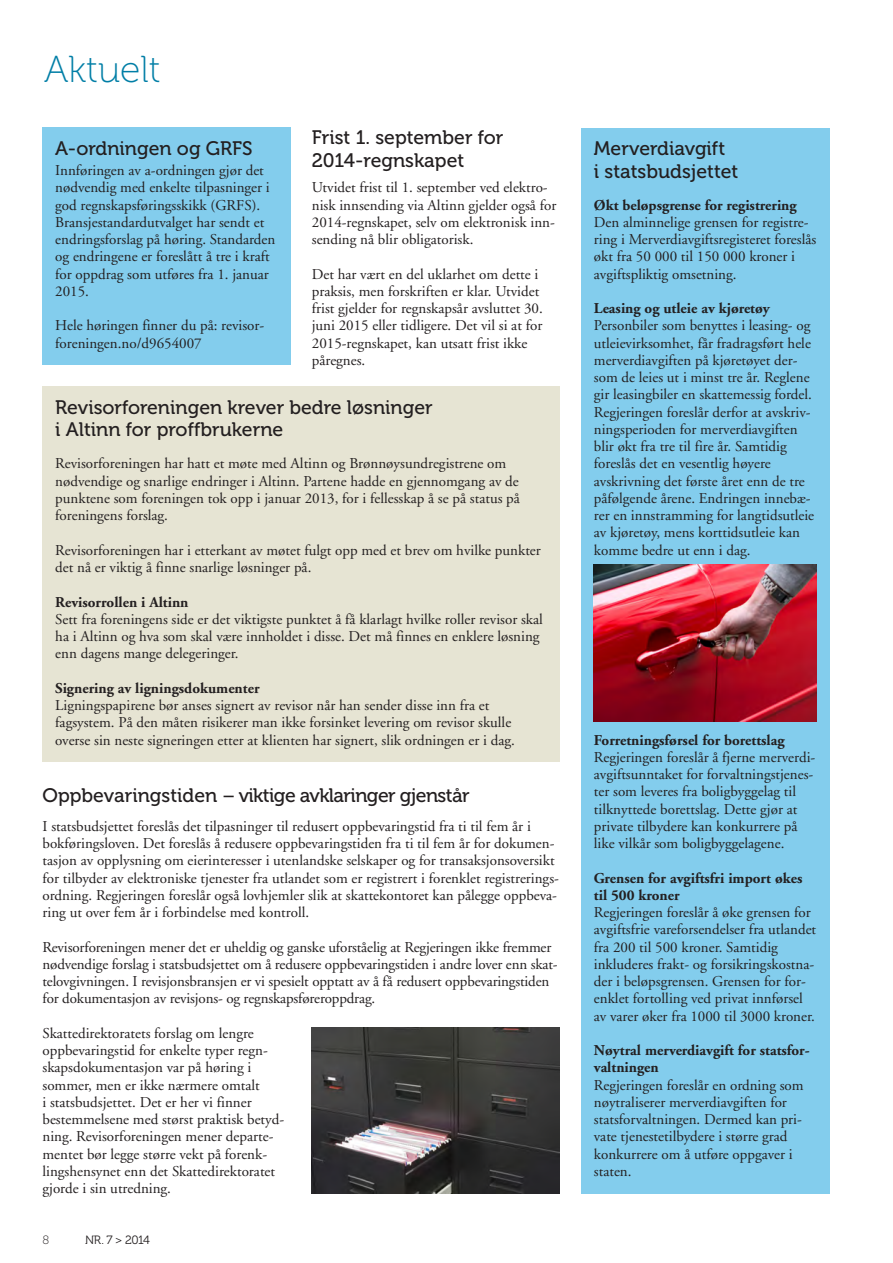
<style>
.page{position:relative;width:893px;height:1263px;background:#fff}
.page>*{position:absolute;margin:0;border:0;box-sizing:border-box;transform-origin:0 0}
.t1{font:37.5px "Museo 100";color:#007ea6}
.t2{font:19.5px/22.5px "Museo 500";color:#231f20}
.t3{font:19.5px "Museo 500";letter-spacing:-.03em;color:#231f20}
.t4{font:15px/17.2px "Adobe Garamond";color:#231f20}
.t5{font:700 15px/17.2px "Adobe Garamond";color:#231f20}
.t6{font:12px "Museo 300";letter-spacing:-.035em;color:#231f20}
.t7{font:12px "Museo 100";color:#231f20}
</style>
<div class="page">
<div style="left:581px;top:128px;width:248px;height:1065px;background:#83cded"></div>
<div style="left:43px;top:128px;width:248px;height:237px;background:#83cded"></div>
<img style="left:594px;top:564px;width:222px;height:157px">
<div style="left:43px;top:386px;width:517px;height:376px;background:#e6e4d3"></div>
<img style="left:312px;top:1028px;width:248px;height:165px">
<h1 class="t1" style="left:44px;top:49px;width:118px">Aktuelt</h1>
<h2 class="t2" style="left:55px;top:138px;width:199px">A-ordningen og GRFS</h2>
<p class="t4" style="left:55px;top:162px;width:222px">Innføringen av a-ordningen gjør det nødvendig med enkelte tilpasninger i god regnskapsføringsskikk (GRFS).<br>Bransjestandardutvalget har sendt et endringsforslag på høring. Standarden og endringene er foreslått å tre i kraft for oppdrag som utføres fra 1. januar 2015.</p>
<p class="t4" style="left:55px;top:317px;width:211px">Hele høringen finner du på: revisor&shy;foreningen.no/d9654007</p>
<h2 class="t2" style="left:312px;top:127px;width:193px">Frist 1. september for<br>2014-regnskapet</h2>
<p class="t4" style="left:312px;top:179px;width:246px">Utvidet frist til 1. september ved elektro&shy;nisk innsending via Altinn gjelder også for 2014-regnskapet, selv om elektronisk inn&shy;sending nå blir obligatorisk.</p>
<p class="t4" style="left:312px;top:266px;width:232px">Det har vært en del uklarhet om dette i praksis, men forskriften er klar. Utvidet frist gjelder for regnskapsår avsluttet 30. juni 2015 eller tidligere. Det vil si at for 2015-regnskapet, kan utsatt frist ikke påregnes.</p>
<h2 class="t2" style="left:55px;top:396px;width:379px">Revisorforeningen krever bedre løsninger i Altinn for proffbrukerne</h2>
<p class="t4" style="left:55px;top:455px;width:466px">Revisorforeningen har hatt et møte med Altinn og Brønnøysundregistrene om nødvendige og snarlige endringer i Altinn. Partene hadde en gjennomgang av de punktene som foreningen tok opp i januar 2013, for i fellesskap å se på status på foreningens forslag.</p>
<p class="t4" style="left:55px;top:542px;width:487px">Revisorforeningen har i etterkant av møtet fulgt opp med et brev om hvilke punkter det nå er viktig å finne snarlige løsninger på.</p>
<p class="t5" style="left:55px;top:593px;width:135px">Revisorrollen i Altinn</p>
<p class="t4" style="left:55px;top:611px;width:489px">Sett fra foreningens side er det viktigste punktet å få klarlagt hvilke roller revisor skal ha i Altinn og hva som skal være innholdet i disse. Det må finnes en enklere løsning enn dagens mange delegeringer.</p>
<p class="t5" style="left:55px;top:680px;width:206px">Signering av ligningsdokumenter</p>
<p class="t4" style="left:55px;top:697px;width:461px">Ligningspapirene bør anses signert av revisor når han sender disse inn fra et fagsystem. På den måten risikerer man ikke forsinket levering om revisor skulle overse sin neste signeringen etter at klienten har signert, slik ordningen er i dag.</p>
<h2 class="t3" style="left:43px;top:784px;width:429px">Oppbevaringstiden − viktige avklaringer gjenstår</h2>
<p class="t4" style="left:43px;top:818px;width:518px">I statsbudsjettet foreslås det tilpasninger til redusert oppbevaringstid fra ti til fem år i bokføringsloven. Det foreslås å redusere oppbevaringstiden fra ti til fem år for dokumen&shy;tasjon av opplysning om eierinteresser i utenlandske selskaper og for transaksjonsoversikt for tilbyder av elektroniske tjenester fra utlandet som er registrert i forenklet registrerings&shy;ordning. Regjeringen foreslår også lovhjemler slik at skattekontoret kan pålegge oppbeva&shy;ring ut over fem år i forbindelse med kontroll.</p>
<p class="t4" style="left:43px;top:938px;width:517px">Revisorforeningen mener det er uheldig og ganske uforståelig at Regjeringen ikke fremmer nødvendige forslag i statsbudsjettet om å redusere oppbevaringstiden i andre lover enn skat&shy;telovgivningen. I revisjonsbransjen er vi spesielt opptatt av å få redusert oppbevaringstiden for dokumentasjon av revisjons- og regnskapsføreroppdrag.</p>
<p class="t4" style="left:43px;top:1025px;width:243px">Skattedirektoratets forslag om lengre oppbevaringstid for enkelte typer regn&shy;skapsdokumentasjon var på høring i sommer, men er ikke nærmere omtalt<br>i statsbudsjettet. Det er her vi finner bestemmelsene med størst praktisk betyd&shy;ning. Revisorforeningen mener departe&shy;mentet bør legge større vekt på forenk&shy;lingshensynet enn det Skattedirektoratet gjorde i sin utredning.</p>
<p class="t7" style="left:43px;top:1233px;width:8px">8</p>
<p class="t6" style="left:85px;top:1233px;width:66px">NR. 7 &gt; 2014</p>
<h2 class="t2" style="left:594px;top:138px;width:146px">Merverdiavgift<br>i statsbudsjettet</h2>
<p class="t5" style="left:594px;top:197px;width:204px">Økt beløpsgrense for registrering</p>
<p class="t4" style="left:594px;top:214px;width:224px">Den alminnelige grensen for registre&shy;ring i Merverdiavgiftsregisteret foreslås økt fra 50 000 til 150 000 kroner i avgiftspliktig omsetning.</p>
<p class="t5" style="left:594px;top:300px;width:178px">Leasing og utleie av kjøretøy</p>
<p class="t4" style="left:594px;top:317px;width:222px">Personbiler som benyttes i leasing- og utleievirksomhet, får fradragsført hele merverdiavgiften på kjøretøyet der&shy;som de leies ut i minst tre år. Reglene gir leasingbiler en skattemessig fordel.<br>Regjeringen foreslår derfor at avskriv&shy;ningsperioden for merverdiavgiften blir økt fra tre til fire år. Samtidig foreslås det en vesentlig høyere avskrivning det første året enn de tre påfølgende årene. Endringen innebæ&shy;rer en innstramming for langtidsutleie av kjøretøy, mens korttidsutleie kan komme bedre ut enn i dag.</p>
<p class="t5" style="left:594px;top:731px;width:192px">Forretningsførsel for borettslag</p>
<p class="t4" style="left:594px;top:749px;width:223px">Regjeringen foreslår å fjerne merverdi&shy;avgiftsunntaket for forvaltningstjenes&shy;ter som leveres fra boligbyggelag til tilknyttede borettslag. Dette gjør at private tilbydere kan konkurrere på like vilkår som boligbyggelagene.</p>
<p class="t5" style="left:594px;top:869px;width:210px">Grensen for avgiftsfri import økes til 500 kroner</p>
<p class="t4" style="left:594px;top:904px;width:224px">Regjeringen foreslår å øke grensen for avgiftsfrie vareforsendelser fra utlandet fra 200 til 500 kroner. Samtidig inkluderes frakt- og forsikringskostna&shy;der i beløpsgrensen. Grensen for for&shy;enklet fortolling ved privat innførsel av varer øker fra 1000 til 3000 kroner.</p>
<p class="t5" style="left:594px;top:1042px;width:217px">Nøytral merverdiavgift for statsfor&shy;valtningen</p>
<p class="t4" style="left:594px;top:1076px;width:211px">Regjeringen foreslår en ordning som nøytraliserer merverdiavgiften for statsforvaltningen. Dermed kan pri&shy;vate tjenestetilbydere i større grad konkurrere om å utføre oppgaver i staten.</p>
</div>
